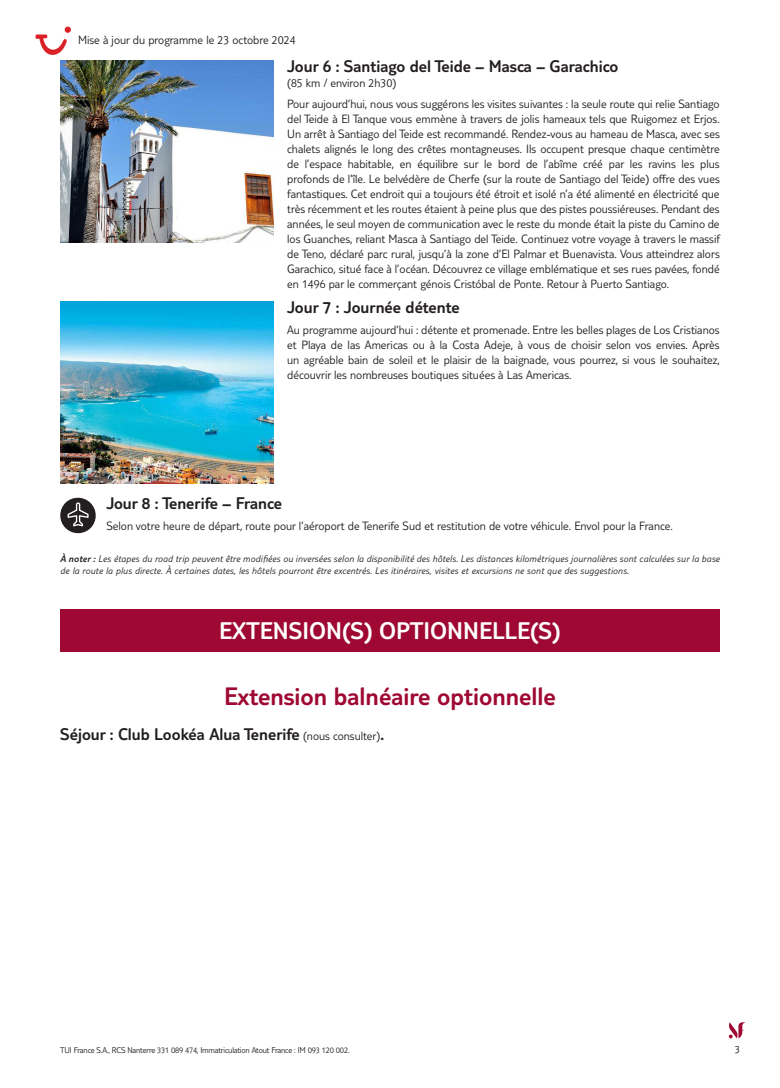
<style>
.page{position:relative;width:780px;height:1088px;background:#fff}
.page>*{position:absolute;margin:0;border:0;box-sizing:border-box;transform-origin:0 0}
.t1{font:300 26.25px "TUI Type";color:#9e0832}
.t2{font:300 25px "TUI Type";color:#fff}
.t3{font:300 17.5px "TUI Type";color:#231f20}
.t4{font:300 12.5px/15px "TUI Type";color:#231f20;text-align:justify}
.t5{font:300 11.25px "TUI Type";color:#231f20}
.t6{font:italic 300 10px/11.2px "TUI Type";letter-spacing:.02em;color:#231f20}
.t7{font:300 8.75px "TUI Type";letter-spacing:-.02em;color:#231f20}
.s1{font-style:inherit}
.s2{font-size:12.5px}
</style>
<div class="page">
<svg style="left:728px;top:1022px;width:18px;height:16px"></svg>
<img style="left:60px;top:60px;width:213px;height:182px">
<img style="left:60px;top:302px;width:213px;height:182px">
<svg style="left:60px;top:497px;width:36px;height:36px"></svg>
<div style="left:60px;top:609px;width:659px;height:42px;background:#9e0832"></div>
<svg style="left:35px;top:27px;width:36px;height:28px"></svg>
<p class="t4" style="left:78px;top:32px;width:219px">Mise à jour du programme le 23 octobre 2024</p>
<h3 class="t3" style="left:287px;top:56px;width:333px">Jour 6 : Santiago del Teide – Masca – Garachico</h3>
<p class="t4" style="left:287px;top:72px;width:434px;line-height:20.6px">(85 km / environ 2h30)<br>Pour aujourd’hui, nous vous suggérons les visites suivantes : la seule route qui relie Santiago</p>
<p class="t4" style="left:287px;top:111px;width:434px">del Teide à El Tanque vous emmène à travers de jolis hameaux tels que Ruigomez et Erjos.<br>Un arrêt à Santiago del Teide est recommandé. Rendez-vous au hameau de Masca, avec ses chalets alignés le long des crêtes montagneuses. Ils occupent presque chaque centimètre de l’espace habitable, en équilibre sur le bord de l’abîme créé par les ravins les plus profonds de l’île. Le belvédère de Cherfe (sur la route de Santiago del Teide) offre des vues fantastiques. Cet endroit qui a toujours été étroit et isolé n’a été alimenté en électricité que très récemment et les routes étaient à peine plus que des pistes poussiéreuses. Pendant des années, le seul moyen de communication avec le reste du monde était la piste du Camino de los Guanches, reliant Masca à Santiago del Teide. Continuez votre voyage à travers le massif de Teno, déclaré parc rural, jusqu’à la zone d’El Palmar et Buenavista. Vous atteindrez alors Garachico, situé face à l’océan. Découvrez ce village emblématique et ses rues pavées, fondé en 1496 par le commerçant génois Cristóbal de Ponte. Retour à Puerto Santiago.</p>
<h3 class="t3" style="left:287px;top:297px;width:174px">Jour 7 : Journée détente</h3>
<p class="t4" style="left:287px;top:322px;width:434px">Au programme aujourd’hui : détente et promenade. Entre les belles plages de Los Cristianos et Playa de las Americas ou à la Costa Adeje, à vous de choisir selon vos envies. Après un agréable bain de soleil et le plaisir de la baignade, vous pourrez, si vous le souhaitez, découvrir les nombreuses boutiques situées à Las Americas.</p>
<h3 class="t3" style="left:106px;top:493px;width:177px">Jour 8 : Tenerife – France</h3>
<p class="t4" style="left:106px;top:518px;width:568px">Selon votre heure de départ, route pour l’aéroport de Tenerife Sud et restitution de votre véhicule. Envol pour la France.</p>
<p class="t6" style="left:60px;top:553px;width:661px"><span class="s1">À noter :</span> Les étapes du road trip peuvent être modifiées ou inversées selon la disponibilité des hôtels. Les distances kilométriques journalières sont calculées sur la base de la route la plus directe. À certaines dates, les hôtels pourront être excentrés. Les itinéraires, visites et excursions ne sont que des suggestions.</p>
<h2 class="t2" style="left:219px;top:616px;width:343px">EXTENSION(S) OPTIONNELLE(S)</h2>
<h1 class="t1" style="left:224px;top:681px;width:333px">Extension balnéaire optionnelle</h1>
<h3 class="t3" style="left:60px;top:724px;width:325px">Séjour : Club Lookéa Alua Tenerife <span class="s2">(nous consulter)</span>.</h3>
<p class="t7" style="left:60px;top:1045px;width:291px">TUI France S.A., RCS Nanterre 331 089 474, Immatriculation Atout France : IM 093 120 002.</p>
<p class="t5" style="left:734px;top:1042px;width:7px">3</p>
</div>
